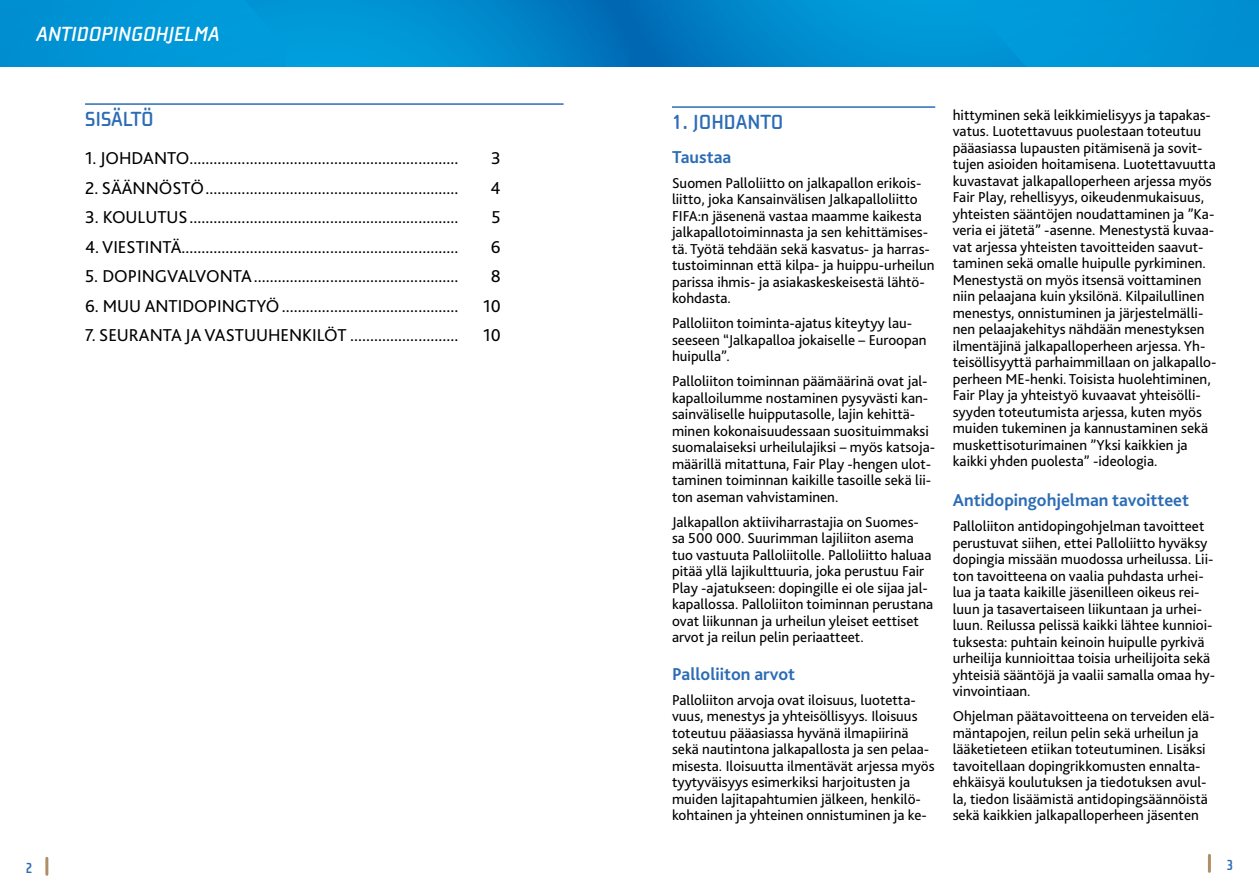
<style>
.page{position:relative;width:1259px;height:893px;background:#fff}
.page>*{position:absolute;margin:0;border:0;box-sizing:border-box;transform-origin:0 0}
.t1{font:italic 700 21px "Cholla Wide OT";color:#fff}
.t2{font:700 21px "Cholla Wide OT";color:#2c6cb5}
.t3{font:18px "Bliss 2";color:#000}
.t4{font:700 18px "Bliss 2";color:#2c6cb5}
.t5{font:15px/16.5px "Bliss 2";color:#000}
.t6{font:700 15px "Cholla Sans OT";color:#2c6cb5}
</style>
<div class="page">
<hr style="left:1208px;top:855px;width:3px;height:16px;background:#af8f65">
<hr style="left:45px;top:858px;width:3px;height:16px;background:#af8f65">
<svg style="left:296px;top:0;width:333px;height:66px;background:#008acd"></svg>
<svg style="left:0;top:0;width:296px;height:66px;background:#0095d6"></svg>
<svg style="left:629px;top:0;width:334px;height:66px;background:#0088cb"></svg>
<div style="left:963px;top:0;width:296px;height:66px;background:#0096d6"></div>
<hr style="left:672px;top:106px;width:263px;height:2px;background:#2c6cb5">
<hr style="left:85px;top:103px;width:478px;height:2px;background:#2c6cb5">
<h1 class="t1" style="left:36px;top:23px;width:185px">ANTIDOPINGOHJELMA</h1>
<h1 class="t2" style="left:85px;top:108px;width:70px">SISÄLTÖ</h1>
<p class="t3" style="left:85px;top:147px;width:375px">1. JOHDANTO...................................................................</p>
<p class="t3" style="left:491px;top:147px;width:11px">3</p>
<p class="t3" style="left:85px;top:176px;width:375px">2. SÄÄNNÖSTÖ...............................................................</p>
<p class="t3" style="left:490px;top:176px;width:12px">4</p>
<p class="t3" style="left:85px;top:206px;width:375px">3. KOULUTUS...................................................................</p>
<p class="t3" style="left:491px;top:206px;width:11px">5</p>
<p class="t3" style="left:85px;top:235px;width:375px">4. VIESTINTÄ.....................................................................</p>
<p class="t3" style="left:491px;top:235px;width:11px">6</p>
<p class="t3" style="left:85px;top:265px;width:375px">5. DOPINGVALVONTA...................................................</p>
<p class="t3" style="left:491px;top:265px;width:12px">8</p>
<p class="t3" style="left:85px;top:294px;width:375px">6. MUU ANTIDOPINGTYÖ............................................</p>
<p class="t3" style="left:483px;top:294px;width:19px">10</p>
<p class="t3" style="left:85px;top:324px;width:375px">7. SEURANTA JA VASTUUHENKILÖT ...........................</p>
<p class="t3" style="left:483px;top:324px;width:19px">10</p>
<h1 class="t2" style="left:672px;top:111px;width:113px">1. JOHDANTO</h1>
<p class="t4" style="left:672px;top:145px;width:61px">Taustaa</p>
<p class="t5" style="left:672px;top:174px;width:264px">Suomen Palloliitto on jalkapallon erikois&shy;liitto, joka Kansainvälisen Jalkapalloliitto FIFA:n jäsenenä vastaa maamme kaikesta jalkapallotoiminnasta ja sen kehittämises&shy;tä. Työtä tehdään sekä kasvatus- ja harras&shy;tustoiminnan että kilpa- ja huippu-urheilun parissa ihmis- ja asiakaskeskeisestä lähtö&shy;kohdasta.</p>
<p class="t5" style="left:672px;top:314px;width:256px">Palloliiton toiminta-ajatus kiteytyy lau&shy;seeseen “Jalkapalloa jokaiselle – Euroopan huipulla”.</p>
<p class="t5" style="left:672px;top:372px;width:265px">Palloliiton toiminnan päämäärinä ovat jal&shy;kapalloilumme nostaminen pysyvästi kan&shy;sainväliselle huipputasolle, lajin kehittä&shy;minen kokonaisuudessaan suosituimmaksi suomalaiseksi urheilulajiksi – myös katsoja&shy;määrillä mitattuna, Fair Play -hengen ulot&shy;taminen toiminnan kaikille tasoille sekä lii&shy;ton aseman vahvistaminen.</p>
<p class="t5" style="left:672px;top:513px;width:263px">Jalkapallon aktiiviharrastajia on Suomes&shy;sa 500 000. Suurimman lajiliiton asema tuo vastuuta Palloliitolle. Palloliitto haluaa pitää yllä lajikulttuuria, joka perustuu Fair Play -ajatukseen: dopingille ei ole sijaa jal&shy;kapallossa. Palloliiton toiminnan perustana ovat liikunnan ja urheilun yleiset eettiset arvot ja reilun pelin periaatteet.</p>
<p class="t4" style="left:672px;top:663px;width:125px">Palloliiton arvot</p>
<p class="t5" style="left:672px;top:691px;width:264px">Palloliiton arvoja ovat iloisuus, luotetta&shy;vuus, menestys ja yhteisöllisyys. Iloisuus toteutuu pääasiassa hyvänä ilmapiirinä sekä nautintona jalkapallosta ja sen pelaa&shy;misesta. Iloisuutta ilmentävät arjessa myös tyytyväisyys esimerkiksi harjoitusten ja muiden lajitapahtumien jälkeen, henkilö&shy;kohtainen ja yhteinen onnistuminen ja ke-</p>
<p class="t5" style="left:952px;top:106px;width:265px">hittyminen sekä leikkimielisyys ja tapakas&shy;vatus. Luotettavuus puolestaan toteutuu pääasiassa lupausten pitämisenä ja sovit&shy;tujen asioiden hoitamisena. Luotettavuutta kuvastavat jalkapalloperheen arjessa myös Fair Play, rehellisyys, oikeudenmukaisuus, yhteisten sääntöjen noudattaminen ja ”Ka&shy;veria ei jätetä” -asenne. Menestystä kuvaa&shy;vat arjessa yhteisten tavoitteiden saavut&shy;taminen sekä omalle huipulle pyrkiminen.<br>Menestystä on myös itsensä voittaminen niin pelaajana kuin yksilönä. Kilpailullinen menestys, onnistuminen ja järjestelmälli&shy;nen pelaajakehitys nähdään menestyksen ilmentäjinä jalkapalloperheen arjessa. Yh&shy;teisöllisyyttä parhaimmillaan on jalkapallo&shy;perheen ME-henki. Toisista huolehtiminen, Fair Play ja yhteistyö kuvaavat yhteisölli&shy;syyden toteutumista arjessa, kuten myös muiden tukeminen ja kannustaminen sekä muskettisoturimainen ”Yksi kaikkien ja kaikki yhden puolesta” -ideologia.</p>
<p class="t4" style="left:952px;top:489px;width:238px">Antidopingohjelman tavoitteet</p>
<p class="t5" style="left:952px;top:518px;width:264px">Palloliiton antidopingohjelman tavoitteet perustuvat siihen, ettei Palloliitto hyväksy dopingia missään muodossa urheilussa. Lii&shy;ton tavoitteena on vaalia puhdasta urhei&shy;lua ja taata kaikille jäsenilleen oikeus rei&shy;luun ja tasavertaiseen liikuntaan ja urhei&shy;luun. Reilussa pelissä kaikki lähtee kunnioi&shy;tuksesta: puhtain keinoin huipulle pyrkivä urheilija kunnioittaa toisia urheilijoita sekä yhteisiä sääntöjä ja vaalii samalla omaa hy&shy;vinvointiaan.</p>
<p class="t5" style="left:952px;top:708px;width:263px">Ohjelman päätavoitteena on terveiden elä&shy;mäntapojen, reilun pelin sekä urheilun ja lääketieteen etiikan toteutuminen. Lisäksi tavoitellaan dopingrikkomusten ennalta&shy;ehkäisyä koulutuksen ja tiedotuksen avul&shy;la, tiedon lisäämistä antidopingsäännöistä sekä kaikkien jalkapalloperheen jäsenten</p>
<p class="t6" style="left:26px;top:860px;width:9px">2</p>
<p class="t6" style="left:1226px;top:857px;width:9px">3</p>
</div>
